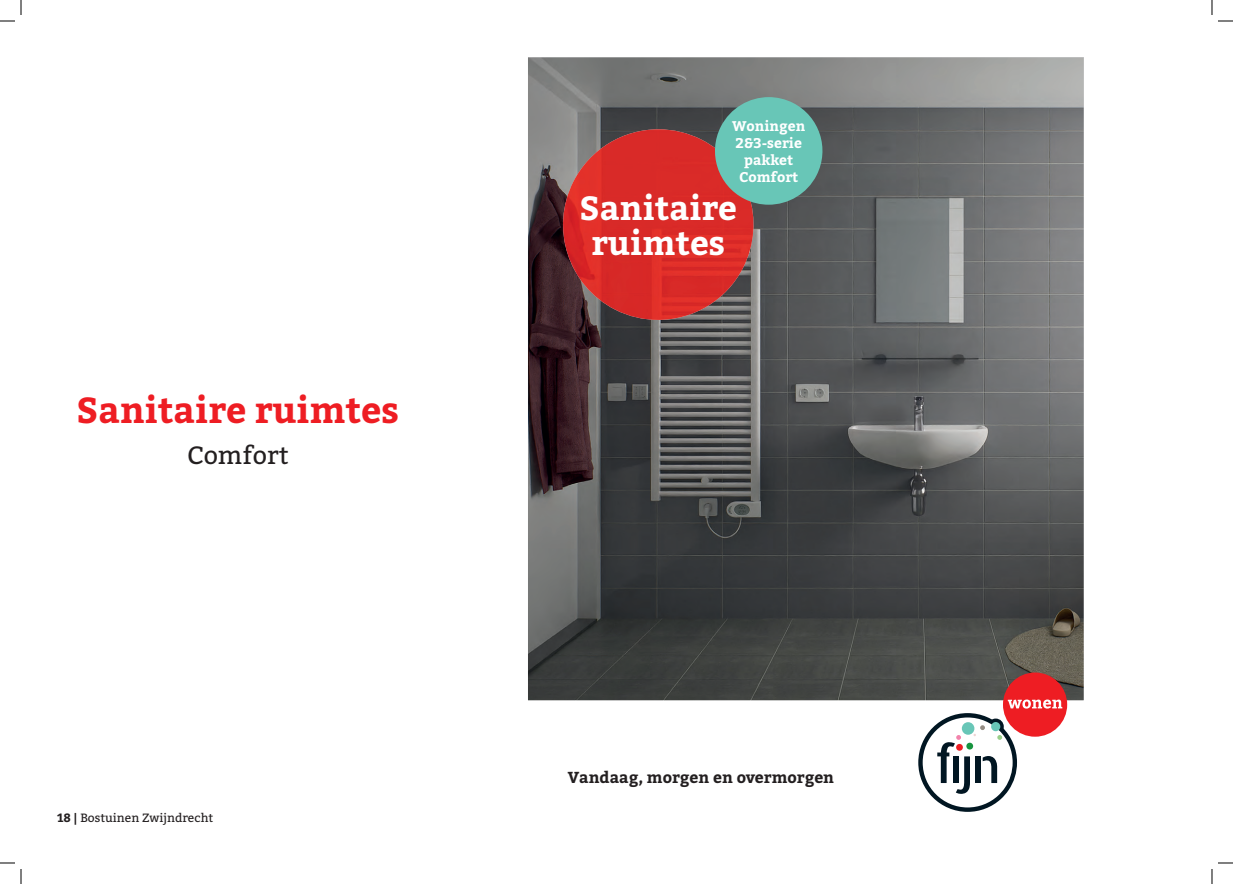
<style>
.page{position:relative;width:1233px;height:884px;background:#fff}
.page>*{position:absolute;margin:0;border:0;box-sizing:border-box;transform-origin:0 0}
.t1{font:700 36px "Bitter";color:#ee1d23}
.t2{font:700 33.4px/34.3px "Bitter";color:#fff;text-align:center}
.t3{font:25px "Bitter";color:#231f20}
.t4{font:700 15.9px "Bitter";color:#231f20}
.t5{font:700 14px/16.8px "Bitter";color:#fff;text-align:center}
.t6{font:12px "Bitter";color:#231f20}
.s1{font-weight:700}
</style>
<div class="page">
<img style="left:528px;top:57px;width:555px;height:643px">
<img style="left:549px;top:129px;width:218px;height:191px">
<svg style="left:707px;top:97px;width:123px;height:108px;background:#6ea095"></svg>
<div style="left:1003px;top:672px;width:64px;height:65px;background:#ee1d23;border-radius:50%"></div>
<svg style="left:918px;top:699px;width:144px;height:113px"></svg>
<svg style="left:1218px;top:20px;width:15px;height:2px"></svg>
<svg style="left:1218px;top:862px;width:15px;height:2px"></svg>
<svg style="left:0;top:0;width:22px;height:22px"></svg>
<svg style="left:0;top:862px;width:22px;height:22px"></svg>
<svg style="left:1211px;top:0;width:1px;height:15px"></svg>
<svg style="left:1211px;top:869px;width:1px;height:15px"></svg>
<h1 class="t1" style="left:77px;top:387px;width:324px">Sanitaire ruimtes</h1>
<h3 class="t3" style="left:187px;top:439px;width:103px">Comfort</h3>
<p class="t6" style="left:57px;top:810px;width:158px"><span class="s1">18 |</span> Bostuinen Zwijndrecht</p>
<p class="t5" style="left:732px;top:118px;width:75px">Woningen<br>2&amp;3-serie pakket<br>Comfort</p>
<h2 class="t2" style="left:579px;top:193px;width:159px">Sanitaire ruimtes</h2>
<p class="t4" style="left:567px;top:767px;width:268px">Vandaag, morgen en overmorgen</p>
</div>
